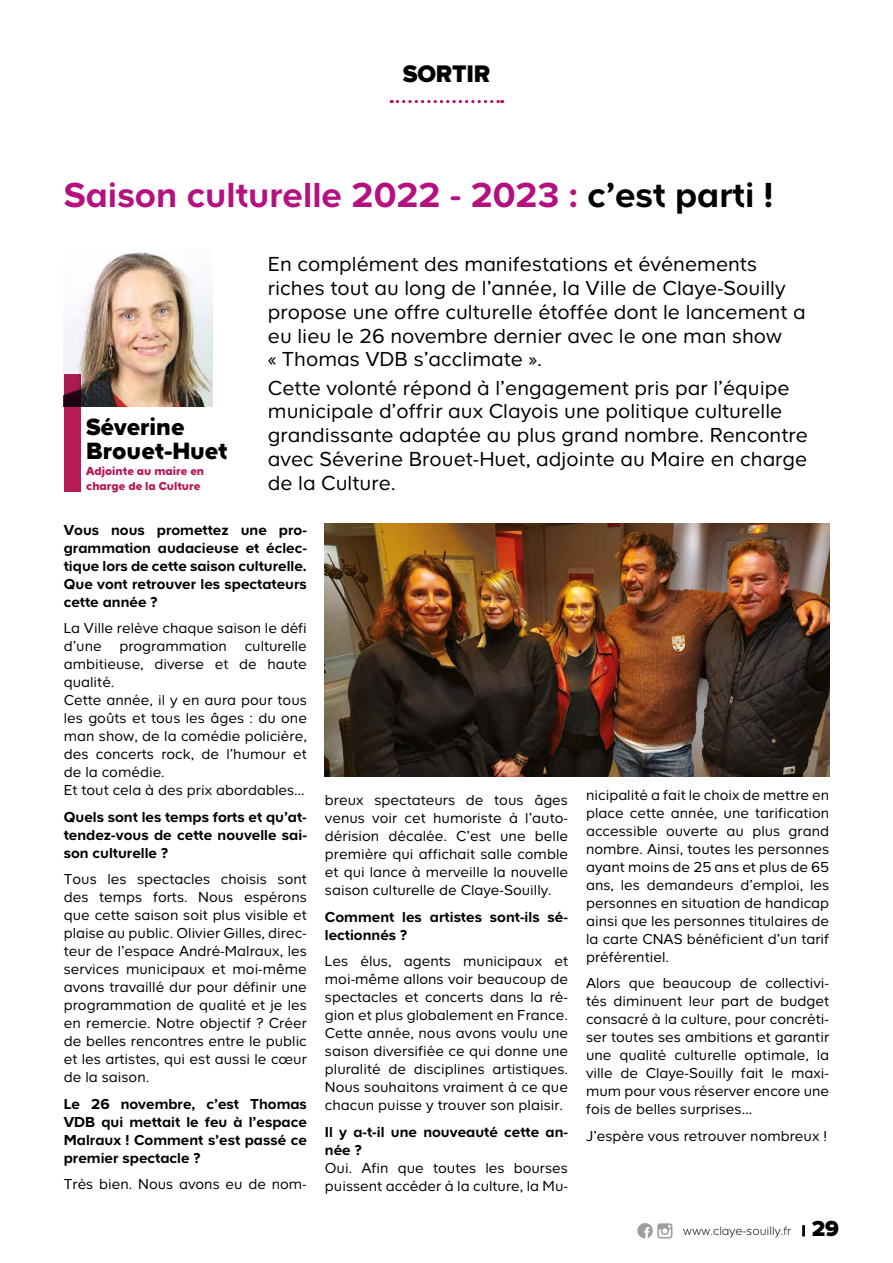
<style>
.page{position:relative;width:893px;height:1263px;background:#fff}
.page>*{position:absolute;margin:0;border:0;box-sizing:border-box;transform-origin:0 0}
.t1{font:700 36.15px "Casto";color:#b41080}
.t2{font:900 24.9px "Casto";color:#000}
.t3{font:900 24.45px/24px "Casto";color:#000}
.t4{font:21.15px/23.9px "Casto";color:#000}
.t5{font:15px/18px "Casto";color:#000;text-align:justify}
.t6{font:700 15px/18px "Casto";color:#000;text-align:justify}
.t7{font:300 12.6px "Casto";color:#000}
.t8{font:900 12px/14.4px "Casto";color:#b61c55}
.s1{color:#000}
.s2{font-weight:900;font-size:22.35px}
</style>
<div class="page">
<svg style="left:802px;top:1225px;width:3px;height:11px"></svg>
<svg style="left:637px;top:1223px;width:35px;height:15px"></svg>
<svg style="left:391px;top:100px;width:112px;height:3px"></svg>
<img style="left:64px;top:252px;width:149px;height:154px">
<svg style="left:64px;top:374px;width:16px;height:117px;background:#a0184b"></svg>
<img style="left:325px;top:523px;width:504px;height:253px">
<h2 class="t2" style="left:403px;top:60px;width:89px">SORTIR</h2>
<h1 class="t1" style="left:64px;top:174px;width:711px">Saison culturelle 2022 - 2023 : <span class="s1">c’est parti !</span></h1>
<p class="t4" style="left:268px;top:252px;width:539px">En complément des manifestations et événements riches tout au long de l’année, la Ville de Claye-Souilly propose une offre culturelle étoffée dont le lancement a eu lieu le 26 novembre dernier avec le one man show<br>« Thomas VDB s’acclimate ».</p>
<p class="t4" style="left:268px;top:375px;width:542px">Cette volonté répond à l’engagement pris par l’équipe municipale d’offrir aux Clayois une politique culturelle grandissante adaptée au plus grand nombre. Rencontre avec Séverine Brouet-Huet, adjointe au Maire en charge de la Culture.</p>
<p class="t6" style="left:64px;top:520px;width:245px">Vous nous promettez une pro&shy;grammation audacieuse et éclec&shy;tique lors de cette saison culturelle.<br>Que vont retrouver les spectateurs cette année ?</p>
<p class="t5" style="left:64px;top:619px;width:245px;text-align:left">La Ville relève chaque saison le défi d’une programmation culturelle ambitieuse, diverse et de haute qualité.<br>Cette année, il y en aura pour tous les goûts et tous les âges : du one man show, de la comédie policière, des concerts rock, de l’humour et de la comédie.<br>Et tout cela à des prix abordables…</p>
<p class="t6" style="left:64px;top:807px;width:245px">Quels sont les temps forts et qu’at&shy;tendez-vous de cette nouvelle sai&shy;son culturelle ?</p>
<p class="t5" style="left:64px;top:870px;width:245px">Tous les spectacles choisis sont des temps forts. Nous espérons que cette saison soit plus visible et plaise au public. Olivier Gilles, direc&shy;teur de l’espace André-Malraux, les services municipaux et moi-même avons travaillé dur pour définir une programmation de qualité et je les en remercie. Notre objectif ? Créer de belles rencontres entre le public et les artistes, qui est aussi le cœur de la saison.</p>
<p class="t6" style="left:64px;top:1094px;width:245px">Le 26 novembre, c’est Thomas VDB qui mettait le feu à l’espace Malraux ! Comment s’est passé ce premier spectacle ?</p>
<p class="t5" style="left:64px;top:1175px;width:245px">Très bien. Nous avons eu de nom-</p>
<h3 class="t3" style="left:86px;top:414px;width:143px">Séverine<br>Brouet-Huet</h3>
<p class="t8" style="left:86px;top:464px;width:119px">Adjointe au maire en charge de la Culture</p>
<p class="t5" style="left:586px;top:785px;width:245px">nicipalité a fait le choix de mettre en place cette année, une tarification accessible ouverte au plus grand nombre. Ainsi, toutes les personnes ayant moins de 25 ans et plus de 65 ans, les demandeurs d’emploi, les personnes en situation de handicap ainsi que les personnes titulaires de la carte CNAS bénéficient d’un tarif préférentiel.</p>
<p class="t5" style="left:586px;top:974px;width:245px">Alors que beaucoup de collectivi&shy;tés diminuent leur part de budget consacré à la culture, pour concréti&shy;ser toutes ses ambitions et garantir une qualité culturelle optimale, la ville de Claye-Souilly fait le maxi&shy;mum pour vous réserver encore une fois de belles surprises…</p>
<p class="t5" style="left:586px;top:1126px;width:242px">J’espère vous retrouver nombreux !</p>
<p class="t5" style="left:325px;top:791px;width:245px">breux spectateurs de tous âges venus voir cet humoriste à l’auto&shy;dérision décalée. C’est une belle première qui affichait salle comble et qui lance à merveille la nouvelle saison culturelle de Claye-Souilly.</p>
<p class="t6" style="left:325px;top:907px;width:245px">Comment les artistes sont-ils sé&shy;lectionnés ?</p>
<p class="t5" style="left:325px;top:952px;width:245px">Les élus, agents municipaux et moi-même allons voir beaucoup de spectacles et concerts dans la ré&shy;gion et plus globalement en France.<br>Cette année, nous avons voulu une saison diversifiée ce qui donne une pluralité de disciplines artistiques.<br>Nous souhaitons vraiment à ce que chacun puisse y trouver son plaisir.</p>
<p class="t6" style="left:325px;top:1122px;width:245px">Il y a-t-il une nouveauté cette an&shy;née ?</p>
<p class="t5" style="left:325px;top:1158px;width:245px">Oui. Afin que toutes les bourses puissent accéder à la culture, la Mu-</p>
<p class="t7" style="left:683px;top:1224px;width:157px">www.claye-souilly.fr <span class="s2">29</span></p>
</div>
